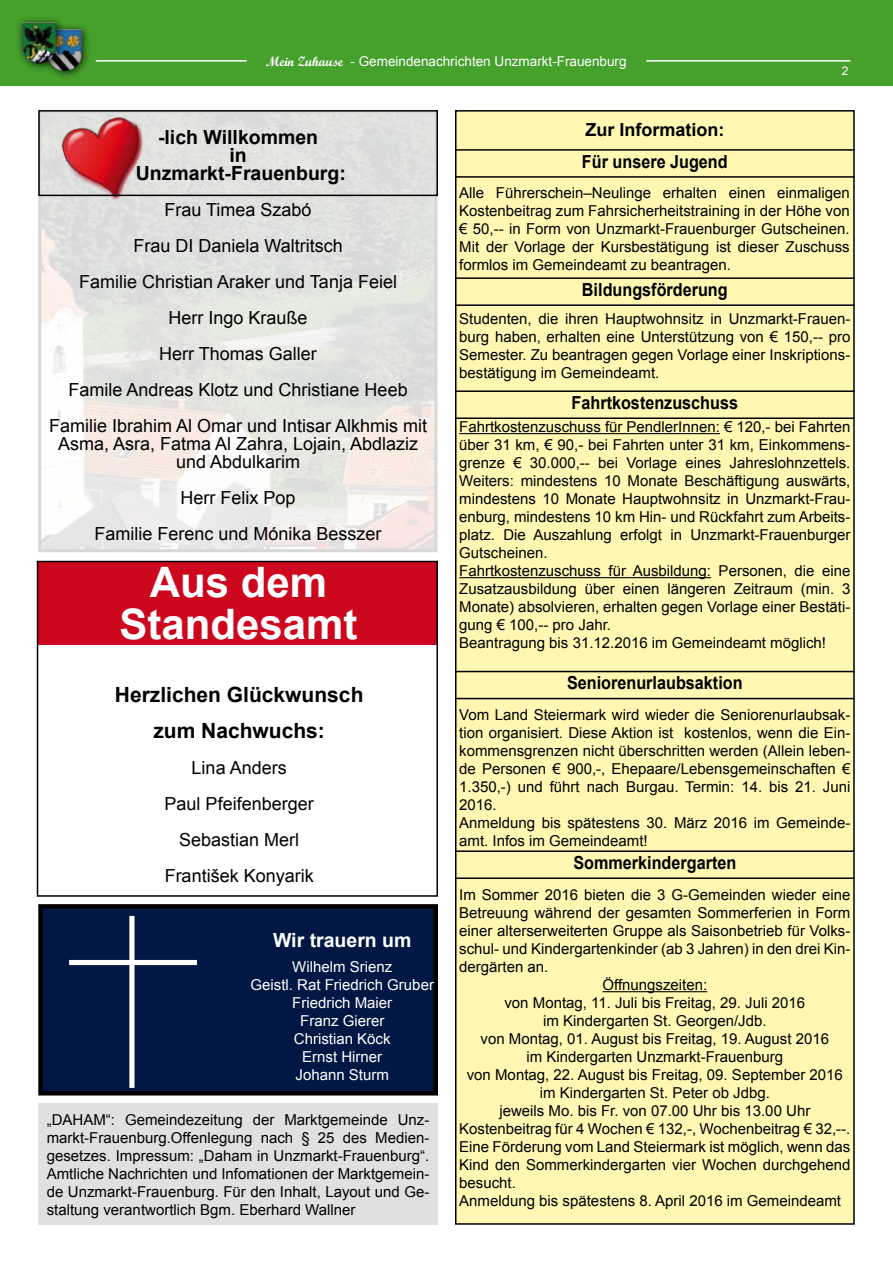
<style>
.page{position:relative;width:893px;height:1263px;background:#fff}
.page>*{position:absolute;margin:0;border:0;box-sizing:border-box;transform-origin:0 0}
.t1{font:700 42px/42px "Arial";color:#fff;text-align:center}
.t2{font:700 21px/36px "Arial";color:#000;text-align:center}
.t3{font:700 19.5px/18px "Arial";color:#000;text-align:center}
.t4{font:700 19.5px "Arial";color:#fff}
.t5{font:18px/36px "Arial";color:#000;text-align:center}
.t6{font:700 18px "Arial";color:#000;scale:.9 1}
.t7{font:700 18px "Arial";color:#000}
.t8{font:15px/18px "Arial";color:#000;text-align:justify}
.t9{font:15px/18px "Arial";color:#fff;text-align:center}
.t10{font:13.5px "Arial";color:#fff}
.t11{font:12px "Arial";color:#fff}
.s1{font-family:"Script MT Bold"}
</style>
<div class="page">
<div style="left:0;top:0;width:893px;height:85px;background:#45a12b"></div>
<hr style="left:96px;top:60px;width:754px;height:2px;background:#fff">
<div style="left:247px;top:52px;width:399px;height:18px;background:#45a12b"></div>
<div style="left:41px;top:22px;width:50px;height:58px;background:#000;opacity:.75"></div>
<img style="left:65px;top:29px;width:17px;height:42px">
<div style="left:15px;top:16px;width:50px;height:56px;background:#000;opacity:.75"></div>
<img style="left:22px;top:23px;width:34px;height:41px">
<div style="left:41px;top:906px;width:395px;height:187px;background:#021744"></div>
<div style="left:38px;top:904px;width:400px;height:191px;border:4px solid #000"></div>
<div style="left:129px;top:916px;width:5px;height:172px;background:#fff"></div>
<div style="left:69px;top:960px;width:128px;height:5px;background:#fff"></div>
<div style="left:38px;top:1104px;width:400px;height:121px;background:#dfe0e1"></div>
<div style="left:39px;top:561px;width:399px;height:83px;background:#cd071e"></div>
<svg style="left:52px;top:113px;width:108px;height:99px;background:#d49395"></svg>
<div style="left:38px;top:110px;width:400px;height:86px;border:2px solid #000"></div>
<div style="left:37px;top:561px;width:401px;height:336px;border:2px solid #000"></div>
<div style="left:455px;top:110px;width:400px;height:1115px;background:#fff7b2;border:2px solid #000"></div>
<hr style="left:455px;top:149px;width:400px;height:2px;background:#000">
<hr style="left:455px;top:176px;width:400px;height:2px;background:#000">
<hr style="left:455px;top:277px;width:400px;height:2px;background:#000">
<hr style="left:455px;top:304px;width:400px;height:2px;background:#000">
<hr style="left:455px;top:671px;width:400px;height:1px;background:#000">
<hr style="left:455px;top:698px;width:400px;height:1px;background:#000">
<hr style="left:455px;top:390px;width:400px;height:2px;background:#000">
<hr style="left:455px;top:417px;width:400px;height:2px;background:#000">
<hr style="left:459px;top:433px;width:261px;height:1px;background:#000">
<hr style="left:459px;top:577px;width:252px;height:1px;background:#000">
<hr style="left:455px;top:850px;width:400px;height:2px;background:#000">
<hr style="left:455px;top:877px;width:400px;height:2px;background:#000">
<hr style="left:602px;top:991px;width:105px;height:1px;background:#000">
<p class="t10" style="left:266px;top:52px;width:362px"><span class="s1">Mein Zuhause</span> - Gemeindenachrichten Unzmarkt-Frauenburg</p>
<p class="t11" style="left:842px;top:63px;width:8px">2</p>
<h3 class="t3" style="left:136px;top:129px;width:212px">-lich Willkommen<br>in<br>Unzmarkt-Frauenburg:</h3>
<p class="t5" style="left:49px;top:192px;width:380px">Frau Timea Szabó<br>Frau DI Daniela Waltritsch<br>Familie Christian Araker und Tanja Feiel<br>Herr Ingo Krauße<br>Herr Thomas Galler<br>Famile Andreas Klotz und Christiane Heeb<br>Familie Ibrahim Al Omar und Intisar Alkhmis mit</p>
<p class="t5" style="left:58px;top:435px;width:362px;line-height:18px">Asma, Asra, Fatma Al Zahra, Lojain, Abdlaziz und Abdulkarim</p>
<p class="t5" style="left:95px;top:480px;width:289px">Herr Felix Pop<br>Familie Ferenc und Mónika Besszer</p>
<h1 class="t1" style="left:119px;top:562px;width:240px">Aus dem<br>Standesamt</h1>
<h2 class="t2" style="left:115px;top:677px;width:250px">Herzlichen Glückwunsch zum Nachwuchs:</h2>
<p class="t5" style="left:165px;top:750px;width:151px">Lina Anders<br>Paul Pfeifenberger<br>Sebastian Merl<br>František Konyarik</p>
<h3 class="t4" style="left:273px;top:927px;width:140px">Wir trauern um</h3>
<p class="t9" style="left:251px;top:958px;width:185px">Wilhelm Srienz<br>Geistl. Rat Friedrich Gruber<br>Friedrich Maier<br>Franz Gierer<br>Christian Köck<br>Ernst Hirner<br>Johann Sturm</p>
<p class="t8" style="left:47px;top:1110px;width:384px">„DAHAM“: Gemeindezeitung der Marktgemeinde Unz&shy;markt-Frauenburg.Offenlegung nach § 25 des Medien&shy;gesetzes. Impressum: „Daham in Unzmarkt-Frauenburg“.<br>Amtliche Nachrichten und Infomationen der Marktgemein&shy;de Unzmarkt-Frauenburg. Für den Inhalt, Layout und Ge&shy;staltung verantwortlich Bgm. Eberhard Wallner</p>
<p class="t7" style="left:585px;top:117px;width:140px">Zur Information:</p>
<p class="t6" style="left:582px;top:149px;width:164px">Für unsere Jugend</p>
<p class="t8" style="left:459px;top:184px;width:392px">Alle Führerschein–Neulinge erhalten einen einmaligen Kostenbeitrag zum Fahrsicherheitstraining in der Höhe von € 50,-- in Form von Unzmarkt-Frauenburger Gutscheinen.<br>Mit der Vorlage der Kursbestätigung ist dieser Zuschuss formlos im Gemeindeamt zu beantragen.</p>
<p class="t6" style="left:582px;top:278px;width:164px">Bildungsförderung</p>
<p class="t8" style="left:459px;top:310px;width:393px">Studenten, die ihren Hauptwohnsitz in Unzmarkt-Frauen&shy;burg haben, erhalten eine Unterstützung von € 150,-- pro Semester. Zu beantragen gegen Vorlage einer Inskriptions&shy;bestätigung im Gemeindeamt.</p>
<p class="t6" style="left:572px;top:391px;width:187px">Fahrtkostenzuschuss</p>
<p class="t8" style="left:459px;top:418px;width:393px;text-align:left">Fahrtkostenzuschuss für PendlerInnen: € 120,- bei Fahrten über 31 km, € 90,- bei Fahrten unter 31 km, Einkommens&shy;grenze € 30.000,-- bei Vorlage eines Jahreslohnzettels.<br>Weiters: mindestens 10 Monate Beschäftigung auswärts, mindestens 10 Monate Hauptwohnsitz in Unzmarkt-Frau&shy;enburg, mindestens 10 km Hin- und Rückfahrt zum Arbeits&shy;platz. Die Auszahlung erfolgt in Unzmarkt-Frauenburger Gutscheinen.<br>Fahrtkostenzuschuss für Ausbildung: Personen, die eine Zusatzausbildung über einen längeren Zeitraum (min. 3<br>Monate) absolvieren, erhalten gegen Vorlage einer Bestäti&shy;gung € 100,-- pro Jahr.<br>Beantragung bis 31.12.2016 im Gemeindeamt möglich!</p>
<p class="t6" style="left:567px;top:671px;width:197px">Seniorenurlaubsaktion</p>
<p class="t8" style="left:459px;top:706px;width:393px;text-align:left">Vom Land Steiermark wird wieder die Seniorenurlaubsak&shy;tion organisiert. Diese Aktion ist kostenlos, wenn die Ein&shy;kommensgrenzen nicht überschritten werden (Allein leben&shy;de Personen € 900,-, Ehepaare/Lebensgemeinschaften € 1.350,-) und führt nach Burgau. Termin: 14. bis 21. Juni 2016.<br>Anmeldung bis spätestens 30. März 2016 im Gemeinde&shy;amt. Infos im Gemeindeamt!</p>
<p class="t6" style="left:573px;top:851px;width:183px">Sommerkindergarten</p>
<p class="t8" style="left:459px;top:886px;width:393px">Im Sommer 2016 bieten die 3 G-Gemeinden wieder eine</p>
<p class="t8" style="left:459px;top:904px;width:393px">Betreuung während der gesamten Sommerferien in Form</p>
<p class="t8" style="left:459px;top:922px;width:393px">einer alterserweiterten Gruppe als Saisonbetrieb für Volks-</p>
<p class="t8" style="left:459px;top:940px;width:393px">schul- und Kindergartenkinder (ab 3 Jahren) in den drei Kin-</p>
<p class="t8" style="left:459px;top:958px;width:91px">dergärten an.</p>
<p class="t8" style="left:602px;top:976px;width:106px">Öffnungszeiten:</p>
<p class="t8" style="left:504px;top:994px;width:302px">von Montag, 11. Juli bis Freitag, 29. Juli 2016</p>
<p class="t8" style="left:543px;top:1012px;width:225px">im Kindergarten St. Georgen/Jdb.</p>
<p class="t8" style="left:481px;top:1030px;width:350px">von Montag, 01. August bis Freitag, 19. August 2016</p>
<p class="t8" style="left:526px;top:1048px;width:258px">im Kindergarten Unzmarkt-Frauenburg</p>
<p class="t8" style="left:467px;top:1066px;width:378px">von Montag, 22. August bis Freitag, 09. September 2016</p>
<p class="t8" style="left:540px;top:1084px;width:232px">im Kindergarten St. Peter ob Jdbg.</p>
<p class="t8" style="left:499px;top:1102px;width:312px">jeweils Mo. bis Fr. von 07.00 Uhr bis 13.00 Uhr</p>
<p class="t8" style="left:459px;top:1120px;width:393px">Kostenbeitrag für 4 Wochen € 132,-, Wochenbeitrag € 32,--.</p>
<p class="t8" style="left:459px;top:1138px;width:393px">Eine Förderung vom Land Steiermark ist möglich, wenn das</p>
<p class="t8" style="left:459px;top:1156px;width:393px">Kind den Sommerkindergarten vier Wochen durchgehend</p>
<p class="t8" style="left:459px;top:1174px;width:58px">besucht.</p>
<p class="t8" style="left:459px;top:1192px;width:383px">Anmeldung bis spätestens 8. April 2016 im Gemeindeamt</p>
</div>
